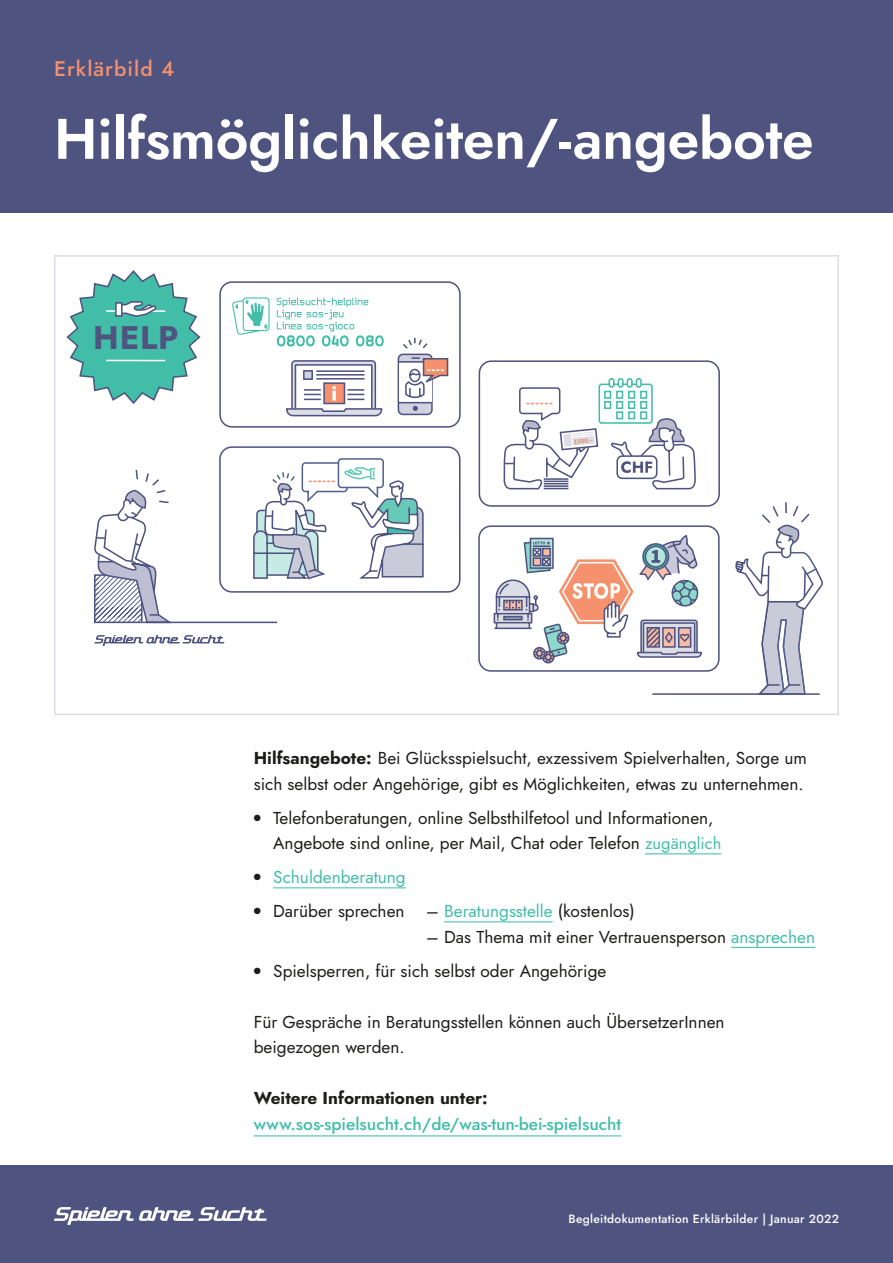
<style>
.page{position:relative;width:893px;height:1263px;background:#fff}
.page>*{position:absolute;margin:0;border:0;box-sizing:border-box;transform-origin:0 0}
.t1{font:600 57px "Jost";letter-spacing:-.005em;color:#fff}
.t2{font:700 32.7px "Jost";color:#4f5380}
.t3{font:500 21px "Jost";letter-spacing:.05em;color:#f5916c}
.t4{font:17.25px/25.5px "Jost";color:#1d1d1b}
.t5{font:500 17.25px "Jost";color:#41bda8}
.t6{font:17.25px "Jost";color:#41bda8}
.t7{font:700 17.25px "Jost";color:#1d1d1b}
.t8{font:500 12px "Jost";letter-spacing:.025em;color:#fff}
.s1{font-weight:700}
.s2{font-size:16.5px;color:#41bda8}
.s3{color:#1d1d1b}
.s4{color:#41bda8}
</style>
<div class="page">
<div style="left:0;top:0;width:893px;height:213px;background:#4f5380"></div>
<svg style="left:219px;top:281px;width:242px;height:20px"></svg>
<svg style="left:232px;top:297px;width:38px;height:4px"></svg>
<svg style="left:277px;top:298px;width:107px;height:3px"></svg>
<svg style="left:66px;top:270px;width:122px;height:131px"></svg>
<svg style="left:114px;top:301px;width:347px;height:127px"></svg>
<svg style="left:94px;top:446px;width:367px;height:200px"></svg>
<svg style="left:478px;top:360px;width:345px;height:336px"></svg>
<div style="left:54px;top:255px;width:785px;height:460px;border:2px solid #dcdde6"></div>
<hr style="left:645px;top:853px;width:76px;height:1px;background:#41bda8">
<hr style="left:273px;top:887px;width:133px;height:1px;background:#41bda8">
<hr style="left:444px;top:921px;width:109px;height:1px;background:#41bda8">
<hr style="left:731px;top:947px;width:84px;height:1px;background:#41bda8">
<hr style="left:254px;top:1135px;width:367px;height:1px;background:#41bda8">
<div style="left:0;top:1165px;width:893px;height:98px;background:#4f5380"></div>
<svg style="left:54px;top:1207px;width:213px;height:18px"></svg>
<p class="t3" style="left:54px;top:55px;width:122px">Erklärbild 4</p>
<h1 class="t1" style="left:54px;top:100px;width:761px">Hilfsmöglichkeiten/-angebote</h1>
<h2 class="t2" style="left:93px;top:315px;width:87px">HELP</h2>
<p class="t4" style="left:254px;top:746px;width:555px"><span class="s1">Hilfsangebote:</span> Bei Glücksspielsucht, exzessivem Spielverhalten, Sorge um sich selbst oder Angehörige, gibt es Möglichkeiten, etwas zu unternehmen.</p>
<p class="t4" style="left:273px;top:805px;width:450px;text-indent:-20px">● Telefonberatungen, online Selbsthilfetool und Informationen,<br>Angebote sind online, per Mail, Chat oder Telefon <span class="s2">zugänglich</span></p>
<p class="t6" style="left:254px;top:865px;width:154px"><sup>●</sup> Schuldenberatung</p>
<p class="t4" style="left:254px;top:899px;width:152px">● Darüber sprechen</p>
<p class="t6" style="left:426px;top:899px;width:210px"><span class="s3">–</span> Beratungsstelle <span class="s3">(kostenlos)</span></p>
<p class="t4" style="left:426px;top:924px;width:390px">– Das Thema mit einer Vertrauensperson <span class="s4">ansprechen</span></p>
<p class="t4" style="left:254px;top:958px;width:354px">● Spielsperren, für sich selbst oder Angehörige</p>
<p class="t4" style="left:254px;top:1009px;width:472px">Für Gespräche in Beratungsstellen können auch ÜbersetzerInnen beigezogen werden.</p>
<p class="t7" style="left:254px;top:1087px;width:236px">Weitere Informationen unter:</p>
<p class="t5" style="left:254px;top:1112px;width:369px">www.sos-spielsucht.ch/de/was-tun-bei-spielsucht</p>
<p class="t8" style="left:568px;top:1210px;width:272px">Begleitdokumentation Erklärbilder | Januar 2022</p>
</div>
